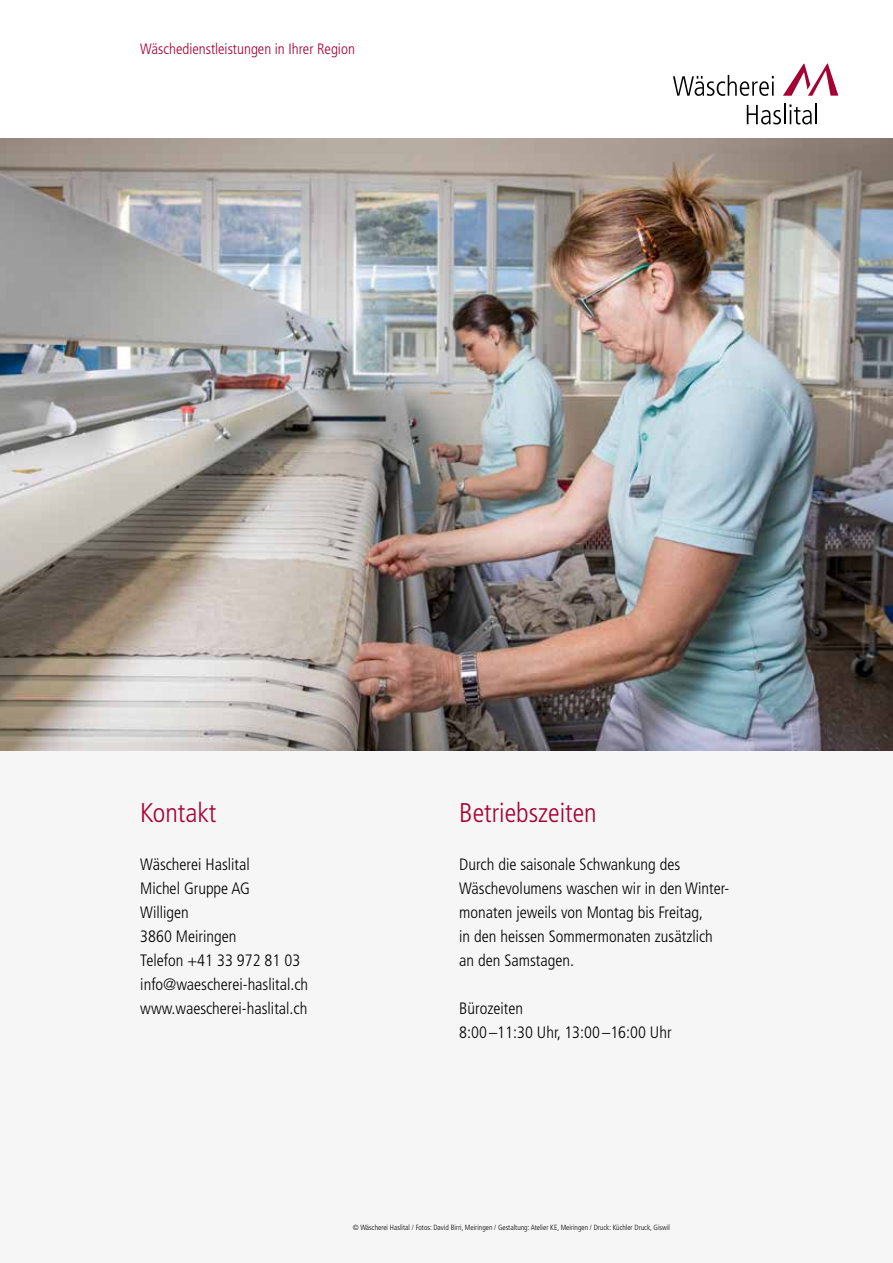
<style>
.page{position:relative;width:893px;height:1263px;background:#fff}
.page>*{position:absolute;margin:0;border:0;box-sizing:border-box;transform-origin:0 0}
.t1{font:300 condensed 27px "Frutiger LT Std";color:#a50133}
.t2{font:300 condensed 16.5px/24px "Frutiger LT Std";color:#000}
.t3{font:300 condensed 15px "Frutiger LT Std";color:#a50133}
.t4{font:300 condensed 7.5px "Frutiger LT Std";color:#000}
</style>
<div class="page">
<svg style="left:673px;top:75px;width:101px;height:21px"></svg>
<svg style="left:783px;top:63px;width:55px;height:33px"></svg>
<svg style="left:747px;top:105px;width:34px;height:19px"></svg>
<hr style="left:784px;top:103px;width:2px;height:21px;background:#000">
<svg style="left:789px;top:104px;width:23px;height:20px"></svg>
<hr style="left:815px;top:103px;width:2px;height:21px;background:#000">
<div style="left:0;top:138px;width:893px;height:1125px;background:#f6f6f6"></div>
<img style="left:0;top:138px;width:893px;height:612px">
<p class="t3" style="left:140px;top:40px;width:216px">Wäschedienstleistungen in Ihrer Region</p>
<h1 class="t1" style="left:140px;top:797px;width:78px">Kontakt</h1>
<h1 class="t1" style="left:459px;top:797px;width:139px">Betriebszeiten</h1>
<p class="t2" style="left:140px;top:853px;width:169px">Wäscherei Haslital<br>Michel Gruppe AG<br>Willigen<br>3860 Meiringen<br>Telefon +41 33 972 81 03 info@waescherei-haslital.ch www.waescherei-haslital.ch</p>
<p class="t2" style="left:459px;top:853px;width:272px">Durch die saisonale Schwankung des Wäschevolumens waschen wir in den Winter&shy;monaten jeweils von Montag bis Freitag,<br>in den heissen Sommermonaten zusätzlich an den Samstagen.</p>
<p class="t2" style="left:459px;top:997px;width:214px">Bürozeiten<br>8:00 –11:30 Uhr, 13:00 –16:00 Uhr</p>
<p class="t4" style="left:353px;top:1223px;width:319px">© Wäscherei Haslital / Fotos: David Birri, Meiringen / Gestaltung: Atelier KE, Meiringen / Druck: Küchler Druck, Giswil</p>
</div>
